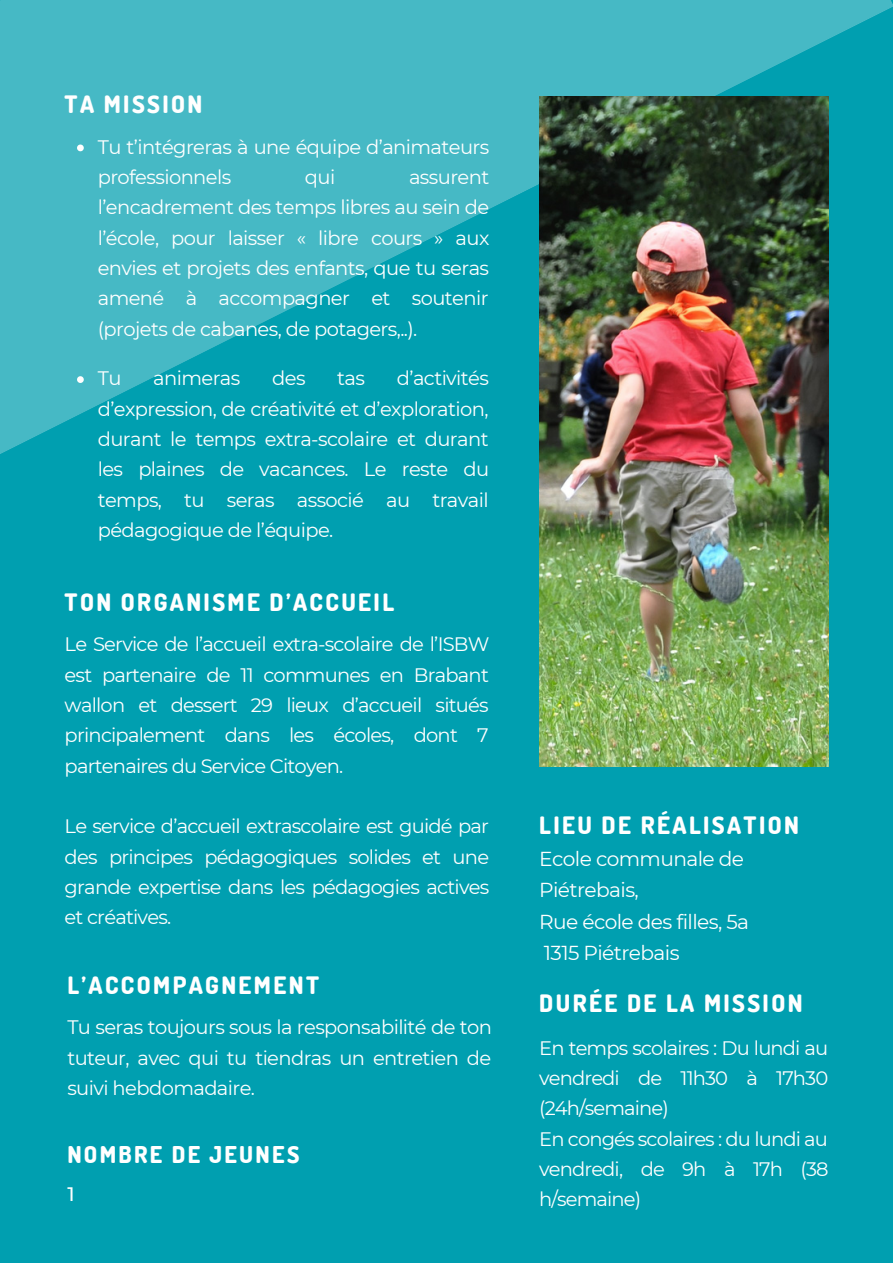
<style>
.page{position:relative;width:893px;height:1264px;background:#fff}
.page>*{position:absolute;margin:0;border:0;box-sizing:border-box;transform-origin:0 0}
.t1{font:800 24px "Dosis";letter-spacing:.1em;color:#fff}
.t2{font:800 23.1px "Dosis";letter-spacing:.1em;color:#fff}
.t3{font:20.25px/31.5px "Montserrat";letter-spacing:-.03em;color:#fff}
.t4{font:19.5px/30.3px "Montserrat";letter-spacing:-.03em;color:#fff;text-align:justify}
.t5{font:500 19.5px "Montserrat";color:#fff}
</style>
<div class="page">
<div style="left:0;top:0;width:892px;height:1262px;background:#009fb0"></div>
<svg style="left:0;top:0;width:892px;height:454px;fill:#46b9c5"></svg>
<img style="left:539px;top:96px;width:289px;height:670px">
<svg style="left:77px;top:144px;width:7px;height:7px"></svg>
<svg style="left:77px;top:376px;width:7px;height:7px"></svg>
<p class="t1" style="left:65px;top:88px;width:139px">TA MISSION</p>
<p class="t4" style="left:98px;top:131px;width:393px">Tu t’intégreras à une équipe d’animateurs professionnels</p>
<p class="t4" style="left:305px;top:162px;width:32px">qui</p>
<p class="t4" style="left:98px;top:162px;width:393px;text-indent:311px">assurent l’encadrement des temps libres au sein de l’école, pour laisser « libre cours » aux envies et projets des enfants, que tu seras amené à accompagner et soutenir (projets de cabanes, de potagers,..).</p>
<p class="t4" style="left:98px;top:363px;width:25px">Tu</p>
<p class="t4" style="left:153px;top:363px;width:89px">animeras</p>
<p class="t4" style="left:272px;top:363px;width:35px">des</p>
<p class="t4" style="left:337px;top:363px;width:29px">tas</p>
<p class="t4" style="left:98px;top:363px;width:393px;text-indent:299px">d’activités d’expression, de créativité et d’exploration, durant le temps extra-scolaire et durant les plaines de vacances. Le reste du temps, tu seras associé au travail pédagogique de l’équipe.</p>
<p class="t1" style="left:65px;top:586px;width:331px">TON ORGANISME D’ACCUEIL</p>
<p class="t4" style="left:65px;top:629px;width:426px">Le Service de l’accueil extra-scolaire de l’ISBW est partenaire de 11 communes en Brabant wallon et dessert 29 lieux d’accueil situés principalement dans les écoles, dont 7 partenaires du Service Citoyen.</p>
<p class="t4" style="left:65px;top:811px;width:426px">Le service d’accueil extrascolaire est guidé par des principes pédagogiques solides et une grande expertise dans les pédagogies actives et créatives.</p>
<p class="t1" style="left:67px;top:969px;width:253px">L’ACCOMPAGNEMENT</p>
<p class="t4" style="left:67px;top:1012px;width:426px">Tu seras toujours sous la responsabilité de ton tuteur, avec qui tu tiendras un entretien de suivi hebdomadaire.</p>
<p class="t2" style="left:67px;top:1139px;width:233px">NOMBRE DE JEUNES</p>
<p class="t5" style="left:67px;top:1182px;width:9px">1</p>
<p class="t1" style="left:539px;top:809px;width:261px">LIEU DE RÉALISATION</p>
<p class="t3" style="left:539px;top:842px;width:211px">Ecole communale de<br>Piétrebais,<br>Rue école des filles, 5a<br>1315 Piétrebais</p>
<p class="t1" style="left:539px;top:987px;width:265px">DURÉE DE LA MISSION</p>
<p class="t4" style="left:539px;top:1032px;width:291px;text-align:left">En temps scolaires : Du lundi au vendredi de 11h30 à 17h30 (24h/semaine)<br>En congés scolaires : du lundi au vendredi, de 9h à 17h (38 h/semaine)</p>
</div>
